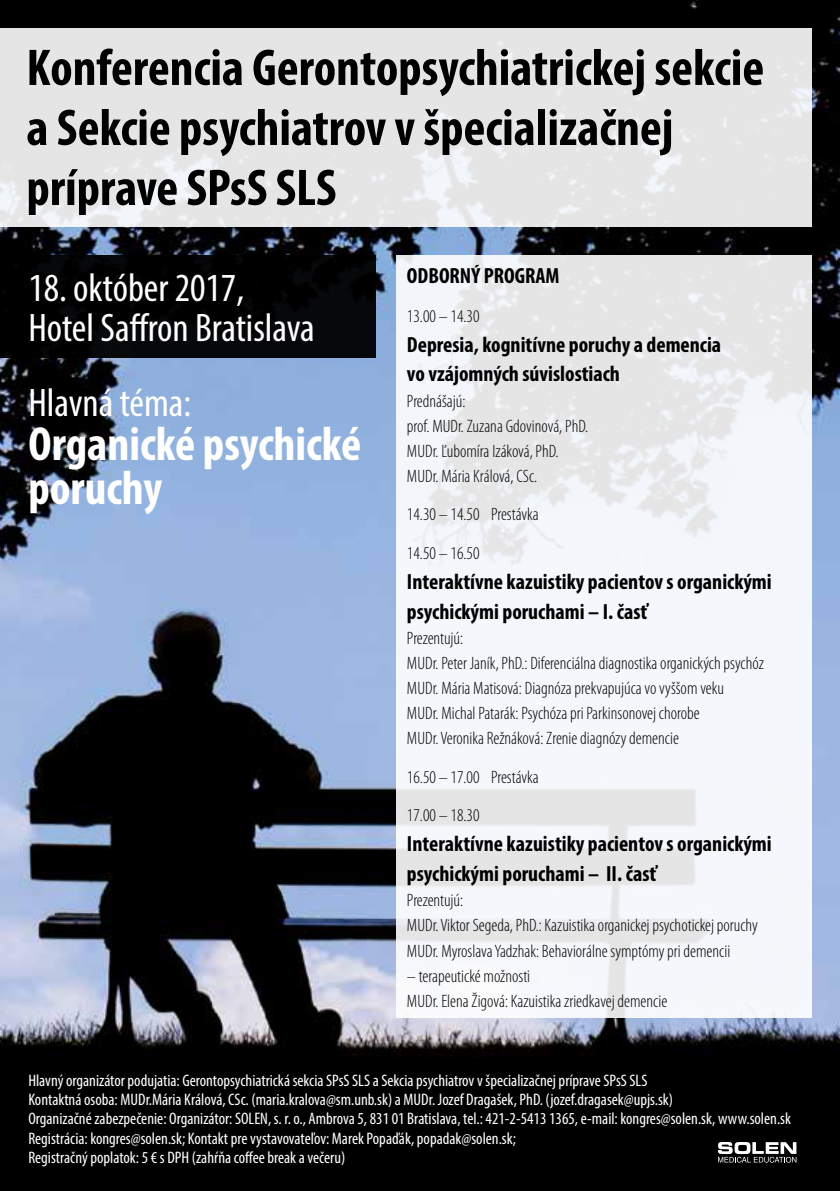
<style>
.page{position:relative;width:840px;height:1191px;background:#fff}
.page>*{position:absolute;margin:0;border:0;box-sizing:border-box;transform-origin:0 0}
.t1{font:700 condensed 52px/60px "Myriad Pro";color:#000}
.t2{font:700 condensed 48px/44px "Myriad Pro";color:#fff}
.t3{font:condensed 40px/40px "Myriad Pro";color:#fff}
.t4{font:700 condensed 22px/29.8px "Myriad Pro";color:#000}
.t5{font:300 condensed 18px/25px "Myriad Pro";color:#000}
.t6{font:condensed 16.8px/19.2px "Myriad Pro";color:#fff}
</style>
<div class="page">
<img style="left:0;top:0;width:839px;height:1191px">
<div style="left:0;top:28px;width:811px;height:199px;background:#e5e5e5"></div>
<div style="left:0;top:255px;width:376px;height:102px;background:#000"></div>
<svg style="left:717px;top:1142px;width:79px;height:20px"></svg>
<svg style="left:395px;top:255px;width:416px;height:763px;fill:#f3f7fb"></svg>
<h1 class="t1" style="left:26px;top:37px;width:738px">Konferencia Gerontopsychiatrickej sekcie a Sekcie psychiatrov v špecializačnej príprave SPsS SLS</h1>
<h3 class="t3" style="left:28px;top:267px;width:288px">18. október 2017,<br>Hotel Saffron Bratislava</h3>
<h3 class="t3" style="left:28px;top:382px;width:164px">Hlavná téma:</h3>
<h2 class="t2" style="left:28px;top:421px;width:334px">Organické psychické poruchy</h2>
<p class="t4" style="left:407px;top:260px;width:154px">ODBORNÝ PROGRAM</p>
<p class="t5" style="left:407px;top:304px;width:74px">13.00 – 14.30</p>
<p class="t4" style="left:407px;top:329px;width:315px">Depresia, kognitívne poruchy a demencia vo vzájomných súvislostiach</p>
<p class="t5" style="left:407px;top:388px;width:182px">Prednášajú:<br>prof. MUDr. Zuzana Gdovinová, PhD.<br>MUDr. Ľubomíra Izáková, PhD.<br>MUDr. Mária Králová, CSc.</p>
<p class="t5" style="left:407px;top:495px;width:133px;line-height:38.6px">14.30 – 14.50 Prestávka<br>14.50 – 16.50</p>
<p class="t4" style="left:407px;top:566px;width:366px">Interaktívne kazuistiky pacientov s organickými psychickými poruchami – I. časť</p>
<p class="t5" style="left:407px;top:626px;width:358px">Prezentujú:<br>MUDr. Peter Janík, PhD.: Diferenciálna diagnostika organických psychóz MUDr. Mária Matisová: Diagnóza prekvapujúca vo vyššom veku<br>MUDr. Michal Patarák: Psychóza pri Parkinsonovej chorobe<br>MUDr. Veronika Režnáková: Zrenie diagnózy demencie</p>
<p class="t5" style="left:407px;top:758px;width:133px;line-height:38.6px">16.50 – 17.00 Prestávka<br>17.00 – 18.30</p>
<p class="t4" style="left:407px;top:828px;width:366px">Interaktívne kazuistiky pacientov s organickými psychickými poruchami – II. časť</p>
<p class="t5" style="left:407px;top:888px;width:352px">Prezentujú:<br>MUDr. Viktor Segeda, PhD.: Kazuistika organickej psychotickej poruchy<br>MUDr. Myroslava Yadzhak: Behaviorálne symptómy pri demencii</p>
<p class="t5" style="left:407px;top:963px;width:261px">– terapeutické možnosti<br>MUDr. Elena Žigová: Kazuistika zriedkavej demencie</p>
<p class="t6" style="left:28px;top:1070px;width:763px">Hlavný organizátor podujatia: Gerontopsychiatrická sekcia SPsS SLS a Sekcia psychiatrov v špecializačnej príprave SPsS SLS<br>Kontaktná osoba: MUDr.Mária Králová, CSc. (maria.kralova@sm.unb.sk) a MUDr. Jozef Dragašek, PhD. (jozef.dragasek@upjs.sk)<br>Organizačné zabezpečenie: Organizátor: SOLEN, s. r. o., Ambrova 5, 831 01 Bratislava, tel.: 421-2-5413 1365, e-mail: kongres@solen.sk, www.solen.sk Registrácia: kongres@solen.sk; Kontakt pre vystavovateľov: Marek Popaďák, popadak@solen.sk;<br>Registračný poplatok: 5 € s DPH (zahŕňa coffee break a večeru)</p>
</div>
